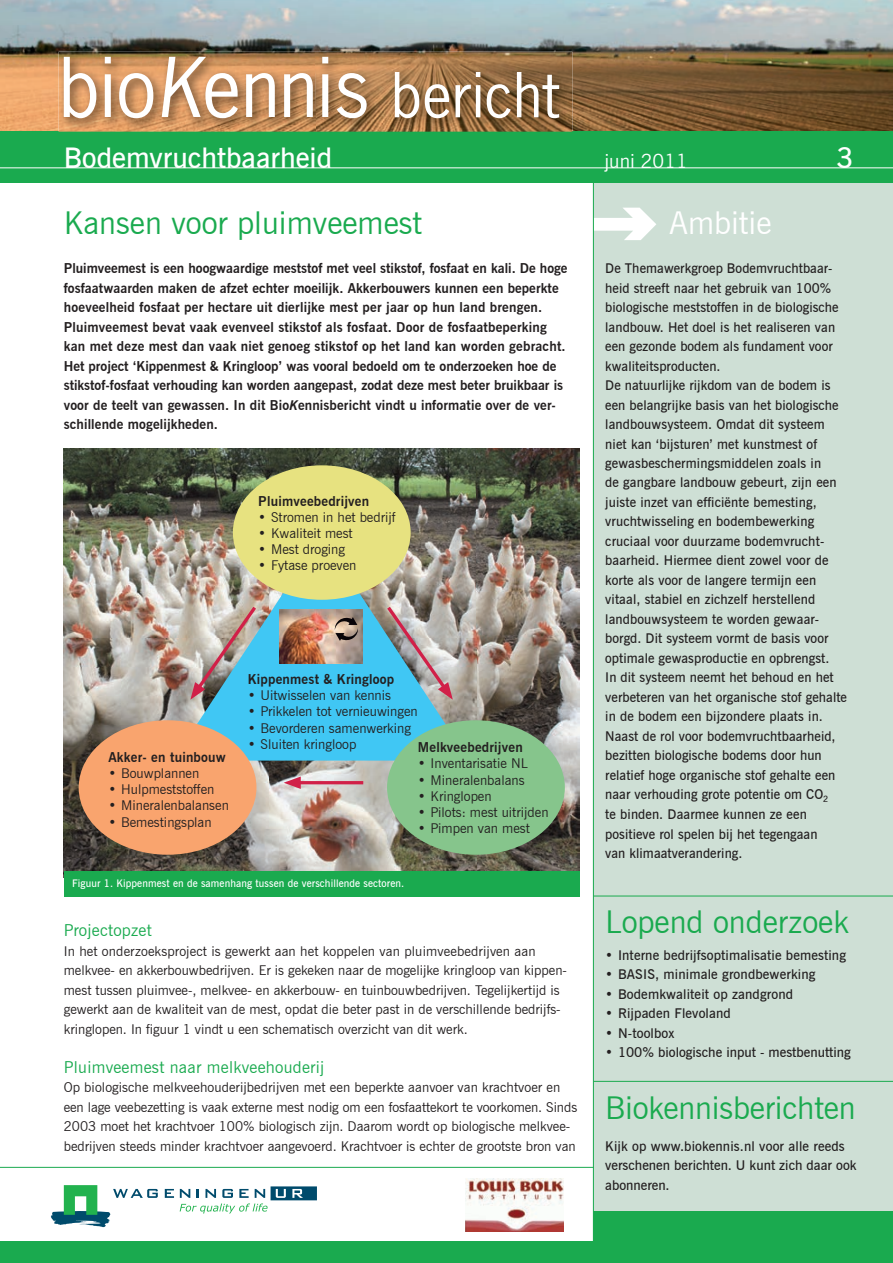
<style>
.page{position:relative;width:893px;height:1263px;background:#fff}
.page>*{position:absolute;margin:0;border:0;box-sizing:border-box;transform-origin:0 0}
.t1{font:31.5px "News Gothic BT";color:#1aaa4f}
.t2{font:31.5px "News Gothic BT";color:#fff}
.t3{font:600 28.5px "News Gothic BT";color:#fff}
.t4{font:19.5px "News Gothic BT";color:#fff}
.t5{font:16.5px "News Gothic BT";letter-spacing:.015em;color:#1aaa4f}
.t6{font:600 13.5px/19.5px "News Gothic BT";letter-spacing:.005em;color:#231f20}
.t7{font:13.5px/19.5px "News Gothic BT";color:#231f20}
.t8{font:700 13.5px/19.5px "News Gothic BT";letter-spacing:.01em;color:#231f20}
.t9{font:600 10.5px "News Gothic BT";letter-spacing:.01em;color:#fff}
.s1{font-style:italic}
</style>
<div class="page">
<img style="left:64px;top:448px;width:515px;height:423px">
<svg style="left:173px;top:535px;width:297px;height:226px;background:#70b5c8"></svg>
<img style="left:0;top:0;width:893px;height:132px">
<div style="left:593px;top:168px;width:300px;height:1088px;background:#cedfd5"></div>
<div style="left:0;top:132px;width:893px;height:51px;background:#1aaa4f"></div>
<svg style="left:594px;top:208px;width:62px;height:32px"></svg>
<hr style="left:0;top:167px;width:893px;height:1px;background:#fff">
<hr style="left:593px;top:176px;width:1px;height:1072px;background:#1aaa4f">
<div style="left:0;top:1242px;width:893px;height:21px;background:#1aaa4f"></div>
<div style="left:593px;top:1212px;width:300px;height:51px;background:#1aaa4f"></div>
<img style="left:466px;top:1178px;width:97px;height:54px">
<hr style="left:0;top:1167px;width:594px;height:1px;background:#1aaa4f">
<hr style="left:593px;top:896px;width:300px;height:1px;background:#1aaa4f">
<img style="left:59px;top:52px;width:513px;height:80px">
<svg style="left:64px;top:57px;width:32px;height:61px"></svg>
<svg style="left:105px;top:57px;width:6px;height:60px"></svg>
<svg style="left:119px;top:73px;width:34px;height:45px"></svg>
<svg style="left:162px;top:57px;width:76px;height:61px"></svg>
<svg style="left:246px;top:73px;width:29px;height:44px"></svg>
<svg style="left:284px;top:73px;width:29px;height:44px"></svg>
<svg style="left:322px;top:57px;width:6px;height:60px"></svg>
<svg style="left:337px;top:73px;width:30px;height:45px"></svg>
<svg style="left:395px;top:72px;width:24px;height:46px"></svg>
<svg style="left:425px;top:84px;width:25px;height:34px"></svg>
<svg style="left:456px;top:72px;width:24px;height:45px"></svg>
<svg style="left:487px;top:84px;width:24px;height:34px"></svg>
<svg style="left:517px;top:72px;width:42px;height:46px"></svg>
<svg style="left:51px;top:1185px;width:107px;height:42px"></svg>
<svg style="left:165px;top:1189px;width:9px;height:9px"></svg>
<svg style="left:180px;top:1186px;width:137px;height:27px"></svg>
<div style="left:64px;top:871px;width:515px;height:25px;background:#1aaa4f"></div>
<div style="left:233px;top:465px;width:178px;height:135px;background:#e7e280;border-radius:50%"></div>
<div style="left:79px;top:720px;width:177px;height:135px;background:#f9a46e;border-radius:50%"></div>
<div style="left:387px;top:720px;width:178px;height:135px;background:#86c58c;border-radius:50%"></div>
<img style="left:190px;top:603px;width:69px;height:97px">
<svg style="left:384px;top:603px;width:69px;height:97px;background:#98abb6"></svg>
<hr style="left:294px;top:781px;width:69px;height:3px;background:#d12048">
<svg style="left:284px;top:776px;width:17px;height:13px"></svg>
<img style="left:280px;top:610px;width:82px;height:53px">
<svg style="left:334px;top:617px;width:24px;height:24px"></svg>
<hr style="left:593px;top:1081px;width:300px;height:1px;background:#1aaa4f">
<h2 class="t3" style="left:64px;top:140px;width:270px">Bodemvruchtbaarheid</h2>
<h3 class="t4" style="left:604px;top:149px;width:85px">juni 2011</h3>
<h2 class="t3" style="left:837px;top:140px;width:19px">3</h2>
<h1 class="t1" style="left:64px;top:204px;width:360px">Kansen voor pluimveemest</h1>
<p class="t8" style="left:64px;top:258px;width:505px">Pluimveemest is een hoogwaardige meststof met veel stikstof, fosfaat en kali. De hoge fosfaatwaarden maken de afzet echter moeilijk. Akkerbouwers kunnen een beperkte hoeveelheid fosfaat per hectare uit dierlijke mest per jaar op hun land brengen.<br>Pluimveemest bevat vaak evenveel stikstof als fosfaat. Door de fosfaatbeperking kan met deze mest dan vaak niet genoeg stikstof op het land kan worden gebracht.<br>Het project ‘Kippenmest &amp; Kringloop’ was vooral bedoeld om te onderzoeken hoe de stikstof-fosfaat verhouding kan worden aangepast, zodat deze mest beter bruikbaar is voor de teelt van gewassen. In dit Bio<span class="s1">K</span>ennisbericht vindt u informatie over de ver&shy;schillende mogelijkheden.</p>
<p class="t8" style="left:258px;top:491px;width:112px">Pluimveebedrijven</p>
<p class="t7" style="left:258px;top:507px;width:139px">• Stromen in het bedrijf</p>
<p class="t7" style="left:258px;top:523px;width:96px">• Kwaliteit mest</p>
<p class="t7" style="left:258px;top:540px;width:88px">• Mest droging</p>
<p class="t7" style="left:258px;top:556px;width:100px">• Fytase proeven</p>
<p class="t8" style="left:108px;top:747px;width:119px">Akker- en tuinbouw</p>
<p class="t7" style="left:108px;top:763px;width:92px">• Bouwplannen</p>
<p class="t7" style="left:108px;top:779px;width:108px">• Hulpmeststoffen</p>
<p class="t7" style="left:108px;top:796px;width:122px">• Mineralenbalansen</p>
<p class="t7" style="left:108px;top:812px;width:105px">• Bemestingsplan</p>
<p class="t8" style="left:248px;top:669px;width:148px">Kippenmest &amp; Kringloop</p>
<p class="t7" style="left:248px;top:685px;width:145px">• Uitwisselen van kennis</p>
<p class="t7" style="left:248px;top:702px;width:171px">• Prikkelen tot vernieuwingen</p>
<p class="t7" style="left:248px;top:718px;width:165px">• Bevorderen samenwerking</p>
<p class="t7" style="left:248px;top:734px;width:110px">• Sluiten kringloop</p>
<p class="t8" style="left:418px;top:737px;width:106px">Melkveebedrijven</p>
<p class="t7" style="left:418px;top:754px;width:111px">• Inventarisatie NL</p>
<p class="t7" style="left:418px;top:770px;width:108px">• Mineralenbalans</p>
<p class="t7" style="left:418px;top:786px;width:75px">• Kringlopen</p>
<p class="t7" style="left:418px;top:802px;width:132px">• Pilots: mest uitrijden</p>
<p class="t7" style="left:418px;top:819px;width:114px">• Pimpen van mest</p>
<p class="t9" style="left:72px;top:877px;width:333px">Figuur 1. Kippenmest en de samenhang tussen de verschillende sectoren.</p>
<p class="t5" style="left:64px;top:920px;width:89px">Projectopzet</p>
<p class="t7" style="left:64px;top:941px;width:505px">In het onderzoeksproject is gewerkt aan het koppelen van pluimveebedrijven aan melkvee- en akkerbouwbedrijven. Er is gekeken naar de mogelijke kringloop van kippen&shy;mest tussen pluimvee-, melkvee- en akkerbouw- en tuinbouwbedrijven. Tegelijkertijd is gewerkt aan de kwaliteit van de mest, opdat die beter past in de verschillende bedrijfs&shy;kringlopen. In figuur 1 vindt u een schematisch overzicht van dit werk.</p>
<p class="t5" style="left:64px;top:1057px;width:262px">Pluimveemest naar melkveehouderij</p>
<p class="t7" style="left:64px;top:1077px;width:515px">Op biologische melkveehouderijbedrijven met een beperkte aanvoer van krachtvoer en een lage veebezetting is vaak externe mest nodig om een fosfaattekort te voorkomen. Sinds 2003 moet het krachtvoer 100% biologisch zijn. Daarom wordt op biologische melkvee&shy;bedrijven steeds minder krachtvoer aangevoerd. Krachtvoer is echter de grootste bron van</p>
<h1 class="t2" style="left:669px;top:204px;width:104px">Ambitie</h1>
<p class="t6" style="left:605px;top:258px;width:243px">De Themawerkgroep Bodemvruchtbaar&shy;heid streeft naar het gebruik van 100% biologische meststoffen in de biologische landbouw. Het doel is het realiseren van een gezonde bodem als fundament voor kwaliteitsproducten.<br>De natuurlijke rijkdom van de bodem is een belangrijke basis van het biologische landbouwsysteem. Omdat dit systeem niet kan ‘bijsturen’ met kunstmest of gewasbeschermingsmiddelen zoals in<br>de gangbare landbouw gebeurt, zijn een juiste inzet van efficiënte bemesting, vruchtwisseling en bodembewerking cruciaal voor duurzame bodemvrucht&shy;baarheid. Hiermee dient zowel voor de korte als voor de langere termijn een vitaal, stabiel en zichzelf herstellend landbouwsysteem te worden gewaar&shy;borgd. Dit systeem vormt de basis voor optimale gewasproductie en opbrengst.<br>In dit systeem neemt het behoud en het verbeteren van het organische stof gehalte in de bodem een bijzondere plaats in.<br>Naast de rol voor bodemvruchtbaarheid, bezitten biologische bodems door hun relatief hoge organische stof gehalte een naar verhouding grote potentie om CO<sub>2<br></sub>te binden. Daarmee kunnen ze een positieve rol spelen bij het tegengaan<br>van klimaatverandering.</p>
<h1 class="t1" style="left:605px;top:903px;width:245px">Lopend onderzoek</h1>
<p class="t6" style="left:605px;top:945px;width:242px">• Interne bedrijfsoptimalisatie bemesting</p>
<p class="t6" style="left:605px;top:965px;width:212px">• BASIS, minimale grondbewerking</p>
<p class="t6" style="left:605px;top:984px;width:189px">• Bodemkwaliteit op zandgrond</p>
<p class="t6" style="left:605px;top:1004px;width:127px">• Rijpaden Flevoland</p>
<p class="t6" style="left:605px;top:1023px;width:71px">• N-toolbox</p>
<p class="t6" style="left:605px;top:1043px;width:247px">• 100% biologische input - mestbenutting</p>
<h1 class="t1" style="left:605px;top:1089px;width:252px">Biokennisberichten</h1>
<p class="t6" style="left:605px;top:1136px;width:253px">Kijk op www.biokennis.nl voor alle reeds verschenen berichten. U kunt zich daar ook abonneren.</p>
</div>
